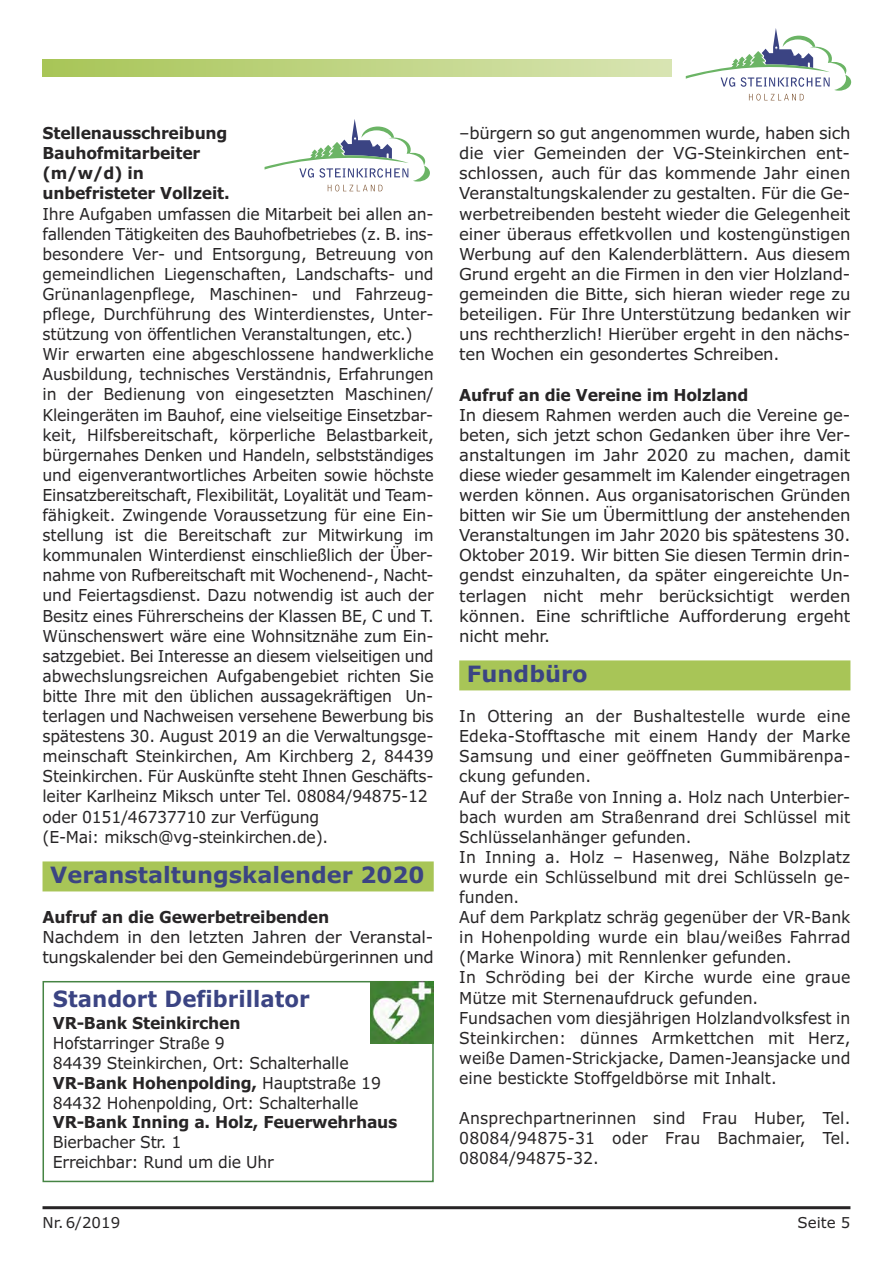
<style>
.page{position:relative;width:893px;height:1263px;background:#fff}
.page>*{position:absolute;margin:0;border:0;box-sizing:border-box;transform-origin:0 0}
.t1{font:700 22.5px "Verdana";color:#3b4483}
.t2{font:700 22.5px "Verdana";color:#3b4483;scale:.95 1}
.t3{font:16.5px/20.1px "Verdana";letter-spacing:-.005em;color:#272526;scale:.95 1}
.t4{font:16.5px/20.1px "Verdana";letter-spacing:-.005em;color:#272526;text-align:justify}
.t5{font:700 16.5px/20.1px "Verdana";letter-spacing:-.015em;color:#272526;scale:.95 1}
.t6{font:16.5px/20.1px "Verdana";letter-spacing:-.025em;color:#272526}
.t7{font:15px "Verdana";color:#272526}
.s1{font-weight:700}
</style>
<div class="page">
<hr style="left:43px;top:1206px;width:807px;height:3px;background:#272526">
<svg style="left:686px;top:28px;width:165px;height:73px"></svg>
<div style="left:43px;top:60px;width:629px;height:17px;background:linear-gradient(to right,#a8c557,#d8e5b3)"></div>
<div style="left:43px;top:861px;width:391px;height:30px;background:#a8c557"></div>
<div style="left:459px;top:660px;width:391px;height:30px;background:#a8c557"></div>
<div style="left:43px;top:981px;width:391px;height:201px;border:2px solid #458443"></div>
<img style="left:370px;top:981px;width:63px;height:62px">
<svg style="left:265px;top:119px;width:165px;height:72px"></svg>
<p class="t5" style="left:43px;top:123px;width:199px">Stellenausschreibung<br>Bauhofmitarbeiter (m/w/d) in unbefristeter Vollzeit.</p>
<p class="t3" style="left:43px;top:204px;width:413px">Ihre Aufgaben umfassen die Mitarbeit bei allen an&shy;fallenden Tätigkeiten des Bauhofbetriebes (z. B. ins&shy;besondere Ver- und Entsorgung, Betreuung von gemeindlichen Liegenschaften, Landschafts- und Grünanlagenpflege, Maschinen- und Fahrzeug&shy;pflege, Durchführung des Winterdienstes, Unter&shy;stützung von öffentlichen Veranstaltungen, etc.)<br>Wir erwarten eine abgeschlossene handwerkliche Ausbildung, technisches Verständnis, Erfahrungen in der Bedienung von eingesetzten Maschinen/ Kleingeräten im Bauhof, eine vielseitige Einsetzbar&shy;keit, Hilfsbereitschaft, körperliche Belastbarkeit, bürgernahes Denken und Handeln, selbstständiges und eigenverantwortliches Arbeiten sowie höchste Einsatzbereitschaft, Flexibilität, Loyalität und Team&shy;fähigkeit. Zwingende Voraussetzung für eine Ein&shy;stellung ist die Bereitschaft zur Mitwirkung im kommunalen Winterdienst einschließlich der Über&shy;nahme von Rufbereitschaft mit Wochenend-, Nacht&shy;und Feiertagsdienst. Dazu notwendig ist auch der Besitz eines Führerscheins der Klassen BE, C und T.<br>Wünschenswert wäre eine Wohnsitznähe zum Ein&shy;satzgebiet. Bei Interesse an diesem vielseitigen und abwechslungsreichen Aufgabengebiet richten Sie bitte Ihre mit den üblichen aussagekräftigen Un&shy;terlagen und Nachweisen versehene Bewerbung bis spätestens 30. August 2019 an die Verwaltungsge&shy;meinschaft Steinkirchen, Am Kirchberg 2, 84439<br>Steinkirchen. Für Auskünfte steht Ihnen Geschäfts&shy;leiter Karlheinz Miksch unter Tel. 08084/94875-12 oder 0151/46737710 zur Verfügung<br>(E-Mai: miksch@vg-steinkirchen.de).</p>
<h1 class="t1" style="left:50px;top:862px;width:376px">Veranstaltungskalender 2020</h1>
<p class="t5" style="left:43px;top:907px;width:303px">Aufruf an die Gewerbetreibenden</p>
<p class="t6" style="left:43px;top:927px;width:393px">Nachdem in den letzten Jahren der Veranstal&shy;tungskalender bei den Gemeindebürgerinnen und</p>
<h1 class="t2" style="left:53px;top:986px;width:272px">Standort Defibrillator</h1>
<p class="t5" style="left:53px;top:1013px;width:199px">VR-Bank Steinkirchen</p>
<p class="t3" style="left:53px;top:1033px;width:347px">Hofstarringer Straße 9<br>84439 Steinkirchen, Ort: Schalterhalle <span class="s1">VR-Bank Hohenpolding,</span> Hauptstraße 19<br>84432 Hohenpolding, Ort: Schalterhalle</p>
<p class="t5" style="left:53px;top:1112px;width:364px">VR-Bank Inning a. Holz, Feuerwehrhaus</p>
<p class="t3" style="left:53px;top:1132px;width:234px">Bierbacher Str. 1<br>Erreichbar: Rund um die Uhr</p>
<p class="t4" style="left:459px;top:123px;width:393px">–bürgern so gut angenommen wurde, haben sich die vier Gemeinden der VG-Steinkirchen ent&shy;schlossen, auch für das kommende Jahr einen Veranstaltungskalender zu gestalten. Für die Ge&shy;werbetreibenden besteht wieder die Gelegenheit einer überaus effetkvollen und kostengünstigen Werbung auf den Kalenderblättern. Aus diesem Grund ergeht an die Firmen in den vier Holzland&shy;gemeinden die Bitte, sich hieran wieder rege zu beteiligen. Für Ihre Unterstützung bedanken wir uns rechtherzlich! Hierüber ergeht in den nächs&shy;ten Wochen ein gesondertes Schreiben.</p>
<p class="t5" style="left:459px;top:385px;width:306px">Aufruf an die Vereine im Holzland</p>
<p class="t4" style="left:459px;top:405px;width:393px">In diesem Rahmen werden auch die Vereine ge&shy;beten, sich jetzt schon Gedanken über ihre Ver&shy;anstaltungen im Jahr 2020 zu machen, damit diese wieder gesammelt im Kalender eingetragen werden können. Aus organisatorischen Gründen bitten wir Sie um Übermittlung der anstehenden Veranstaltungen im Jahr 2020 bis spätestens 30.<br>Oktober 2019. Wir bitten Sie diesen Termin drin&shy;gendst einzuhalten, da später eingereichte Un&shy;terlagen nicht mehr berücksichtigt werden können. Eine schriftliche Aufforderung ergeht nicht mehr.</p>
<h1 class="t1" style="left:467px;top:661px;width:122px">Fundbüro</h1>
<p class="t3" style="left:459px;top:706px;width:413px">In Ottering an der Bushaltestelle wurde eine Edeka-Stofftasche mit einem Handy der Marke Samsung und einer geöffneten Gummibärenpa&shy;ckung gefunden.<br>Auf der Straße von Inning a. Holz nach Unterbier&shy;bach wurden am Straßenrand drei Schlüssel mit Schlüsselanhänger gefunden.<br>In Inning a. Holz – Hasenweg, Nähe Bolzplatz wurde ein Schlüsselbund mit drei Schlüsseln ge&shy;funden.<br>Auf dem Parkplatz schräg gegenüber der VR-Bank in Hohenpolding wurde ein blau/weißes Fahrrad (Marke Winora) mit Rennlenker gefunden.<br>In Schröding bei der Kirche wurde eine graue Mütze mit Sternenaufdruck gefunden.<br>Fundsachen vom diesjährigen Holzlandvolksfest in Steinkirchen: dünnes Armkettchen mit Herz, weiße Damen-Strickjacke, Damen-Jeansjacke und eine bestickte Stoffgeldbörse mit Inhalt.</p>
<p class="t3" style="left:459px;top:1108px;width:413px;text-align:justify">Ansprechpartnerinnen sind Frau Huber, Tel.<br>08084/94875-31 oder Frau Bachmaier, Tel.<br>08084/94875-32.</p>
<p class="t7" style="left:43px;top:1214px;width:79px">Nr. 6/2019</p>
<p class="t7" style="left:797px;top:1214px;width:54px">Seite 5</p>
</div>
